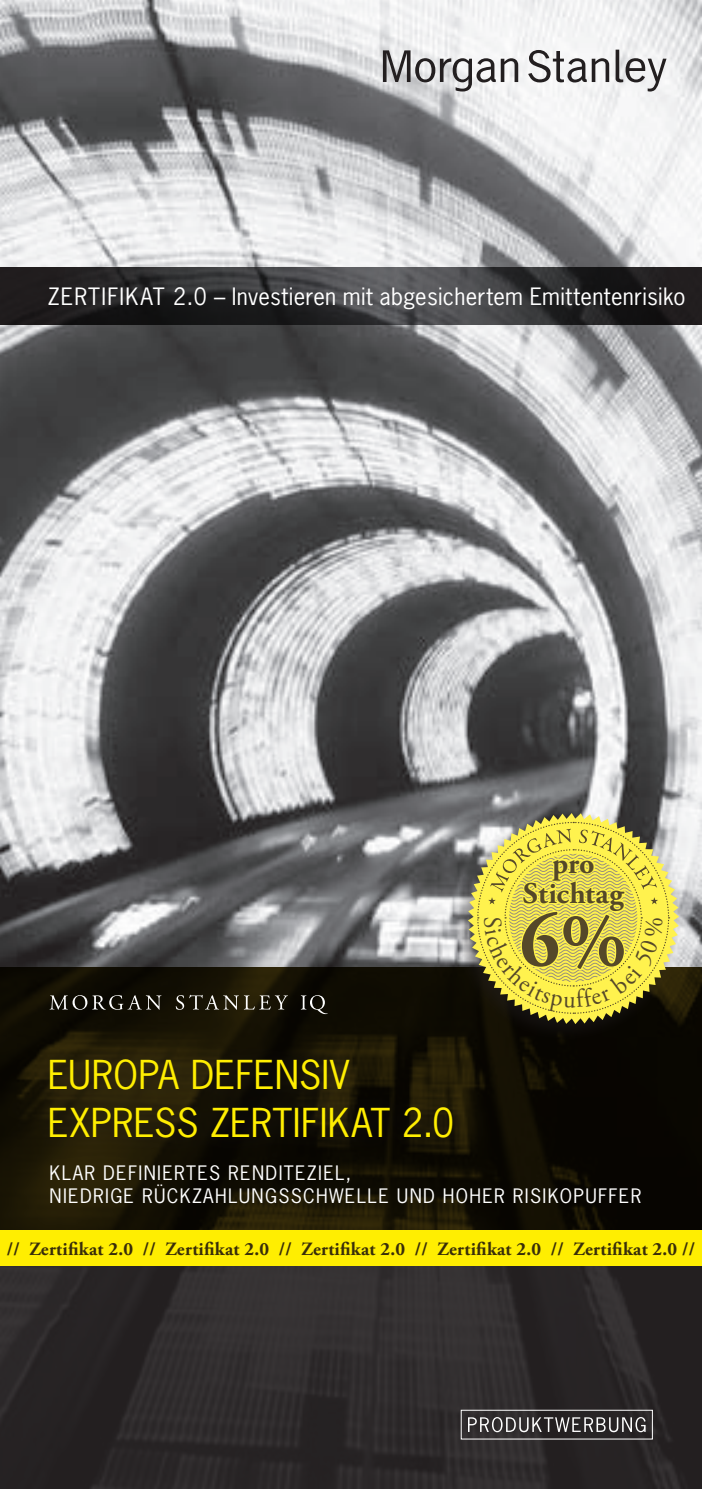
<style>
.page{position:relative;width:702px;height:1489px;background:#fff}
.page>*{position:absolute;margin:0;border:0;box-sizing:border-box;transform-origin:0 0}
.t1{font:700 77.5px "Adobe Garamond Pro";color:#554829}
.t2{font:37.5px "News Gothic Std";letter-spacing:.005em;color:#ffee01}
.t3{font:700 30px/30.5px "Adobe Garamond Pro";color:#554829;text-align:center}
.t4{font:22.5px "News Gothic Std";letter-spacing:.015em;color:#fff}
.t5{font:700 18.75px "Adobe Garamond Pro";letter-spacing:.015em;color:#392e0a}
.t6{font:18.75px "News Gothic Std";letter-spacing:.07em;color:#fff}
</style>
<div class="page">
<img style="left:0;top:0;width:702px;height:966px">
<div style="left:0;top:1247px;width:702px;height:241px;background:#2c282a"></div>
<svg style="left:0;top:966px;width:702px;height:264px;background:#120e03"></svg>
<div style="left:23px;top:1033px;width:670px;height:238px;background:#231f20;opacity:.4"></div>
<svg style="left:50px;top:994px;width:278px;height:20px;background:#332f25"></svg>
<svg style="left:615px;top:50px;width:51px;height:41px"></svg>
<svg style="left:528px;top:50px;width:81px;height:33px"></svg>
<svg style="left:383px;top:50px;width:135px;height:41px"></svg>
<div style="left:461px;top:1409px;width:191px;height:30px;border:1px solid #fff"></div>
<svg style="left:468px;top:1417px;width:177px;height:14px"></svg>
<div style="left:0;top:1230px;width:702px;height:35px;background:#ffee01"></div>
<div style="left:447px;top:806px;width:248px;height:248px;background:#231f20;opacity:.5"></div>
<svg style="left:468px;top:813px;width:211px;height:211px;background:#7a7658"></svg>
<svg style="left:0;top:268px;width:702px;height:56px;background:#2f2e30"></svg>
<svg style="left:476px;top:821px;width:193px;height:193px;background:#d9ce51"></svg>
<p class="t4" style="left:48px;top:282px;width:26px">ZERTIFIKAT</p>
<p class="t4" style="left:173px;top:282px;width:513px">2.0 – INVESTIEREN MIT ABGESICHERTEM EMITTENTENRISIKO</p>
<h2 class="t2" style="left:48px;top:1051px;width:44px">EURO</h2>
<h2 class="t2" style="left:138px;top:1051px;width:97px">PA DEFENSIV</h2>
<h2 class="t2" style="left:48px;top:1098px;width:86px">EXPRESS</h2>
<h2 class="t2" style="left:210px;top:1098px;width:39px">ZERTIFIKAT</h2>
<h2 class="t2" style="left:402px;top:1098px;width:54px">2.0</h2>
<h3 class="t3" style="left:523px;top:848px;width:102px">pro<br>Stichtag</h3>
<h1 class="t1" style="left:519px;top:895px;width:109px">6%</h1>
<p class="t6" style="left:50px;top:1160px;width:12px">KLAR</p>
<p class="t6" style="left:103px;top:1160px;width:12px">DEFINIERTES</p>
<p class="t6" style="left:228px;top:1160px;width:12px">RENDITEZIEL</p>
<p class="t6" style="left:346px;top:1160px;width:7px">,</p>
<p class="t6" style="left:50px;top:1183px;width:12px">NIEDRIGE</p>
<p class="t6" style="left:142px;top:1183px;width:51px">RÜCKZAHLUNGSS</p>
<p class="t6" style="left:303px;top:1183px;width:54px">CHWELLE</p>
<p class="t6" style="left:397px;top:1183px;width:14px">UND</p>
<p class="t6" style="left:443px;top:1183px;width:14px">HOHER</p>
<p class="t6" style="left:513px;top:1183px;width:11px">RISIKO</p>
<p class="t6" style="left:573px;top:1183px;width:24px">PUFFER</p>
<p class="t5" style="left:7px;top:1237px;width:689px">// Zertifikat 2.0 // Zertifikat 2.0 // Zertifikat 2.0 // Zertifikat 2.0 // Zertifikat 2.0 //</p>
</div>
